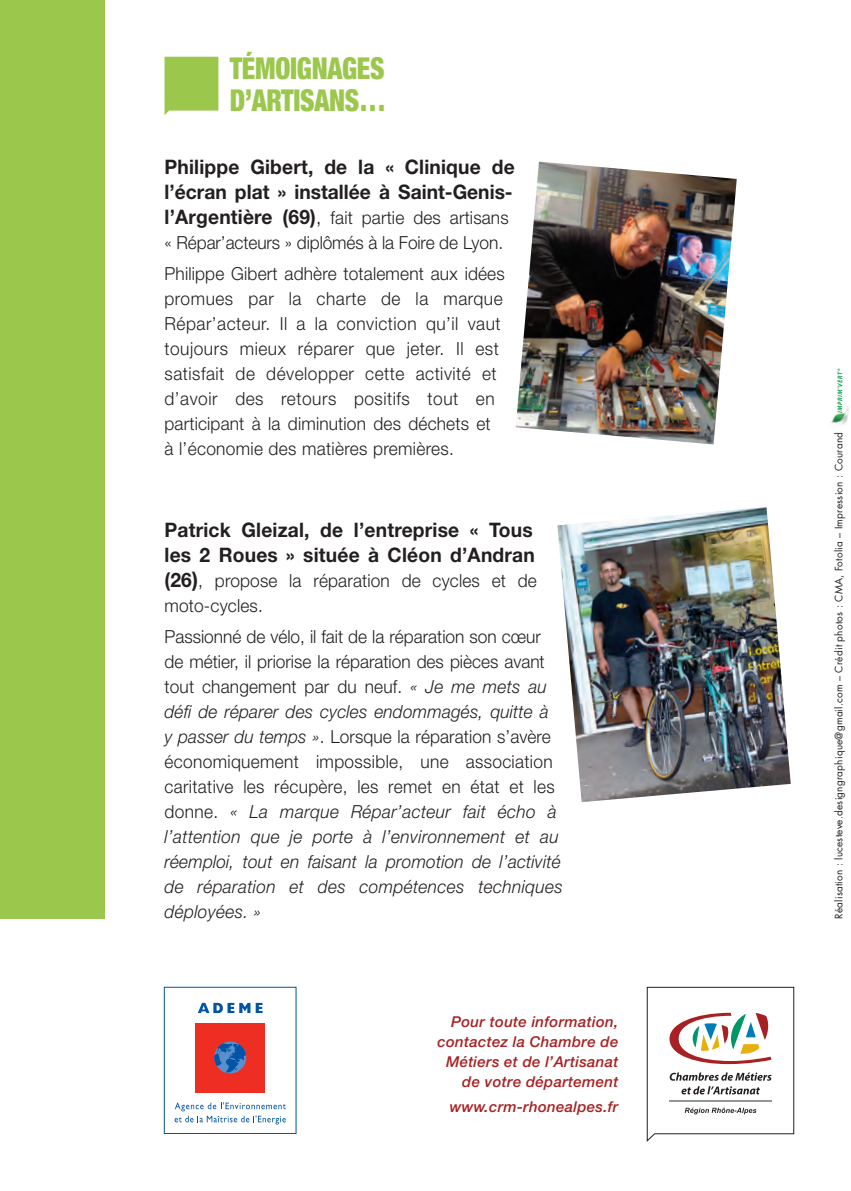
<style>
.page{position:relative;width:851px;height:1191px;background:#fff}
.page>*{position:absolute;margin:0;border:0;box-sizing:border-box;transform-origin:0 0}
.t1{font:900 condensed 30px/32px "Helvetica Neue";letter-spacing:-.01em;color:#9cc74d;scale:.9 1}
.t2{font:700 20px/25px "Helvetica Neue";letter-spacing:.01em;color:#231f20;scale:.96 1}
.t3{font:italic 300 18px/25px "Helvetica Neue";letter-spacing:.02em;color:#231f20;scale:.96 1}
.t4{font:300 18px/25px "Helvetica Neue";letter-spacing:.03em;color:#231f20;scale:.96 1}
.t5{font:300 18px/25px "Helvetica Neue";letter-spacing:.01em;color:#231f20;scale:.96 1}
.t6{font:italic 500 15px/20px "Helvetica Neue";letter-spacing:.02em;color:#a72023;text-align:right}
.t7{font:10px "Futura";letter-spacing:.02em;color:#231f20}
.s1{font-weight:700;font-size:20px}
.s2{font-size:20px}
.s3{font-weight:700;font-size:21px}
.s4{font-style:normal}
</style>
<div class="page">
<img style="left:831px;top:407px;width:18px;height:18px">
<svg style="left:837px;top:368px;width:5px;height:45px"></svg>
<svg style="left:164px;top:57px;width:54px;height:58px"></svg>
<img style="left:515px;top:162px;width:221px;height:282px">
<img style="left:557px;top:507px;width:233px;height:295px">
<div style="left:0;top:0;width:105px;height:918px;background:#9cc74d"></div>
<div style="left:195px;top:1023px;width:70px;height:69px;background:#ee2e22"></div>
<svg style="left:214px;top:1041px;width:32px;height:32px"></svg>
<svg style="left:198px;top:1003px;width:64px;height:10px"></svg>
<svg style="left:174px;top:1102px;width:112px;height:22px"></svg>
<svg style="left:646px;top:986px;width:148px;height:156px"></svg>
<h1 class="t1" style="left:230px;top:52px;width:175px">TÉMOIGNAGES<br>D’ARTISANS…</h1>
<p class="t2" style="left:164px;top:154px;width:366px">Philippe Gibert, de la « Clinique de l’écran plat » installée à Saint-Genis-</p>
<p class="t5" style="left:164px;top:205px;width:360px"><span class="s1">l’Argentière (69)</span><span class="s2">,</span> fait partie des artisans « Répar’acteurs » diplômés à la Foire de Lyon.</p>
<p class="t4" style="left:164px;top:261px;width:356px">Philippe Gibert adhère totalement aux idées promues par la charte de la marque Répar’acteur. Il a la conviction qu’il vaut toujours mieux réparer que jeter. Il est satisfait de développer cette activité et d’avoir des retours positifs tout en participant à la diminution des déchets et<br>à l’économie des matières premières.</p>
<p class="t2" style="left:164px;top:517px;width:387px">Patrick Gleizal, de l’entreprise « Tous les 2 Roues » située à Cléon d’Andran</p>
<p class="t5" style="left:164px;top:568px;width:389px"><span class="s1">(26</span><span class="s3">)</span>, propose la réparation de cycles et de moto-cycles.</p>
<p class="t3" style="left:164px;top:624px;width:416px"><span class="s4">Passionné de vélo, il fait de la réparation son cœur de métier, il priorise la réparation des pièces avant tout changement par du neuf.</span> « Je me mets au défi de réparer des cycles endommagés, quitte à<br>y passer du temps »<span class="s4">. Lorsque la réparation s’avère économiquement impossible, une association caritative les récupère, les remet en état et les donne.</span> « La marque Répar’acteur fait écho à l’attention que je porte à l’environnement et au réemploi, tout en faisant la promotion de l’activité de réparation et des compétences techniques déployées. »</p>
<p class="t6" style="left:437px;top:1011px;width:182px">Pour toute information, contactez la Chambre de<br>Métiers et de l’Artisanat de votre département</p>
<p class="t6" style="left:449px;top:1096px;width:170px">www.crm-rhonealpes.fr</p>
<p class="t7" style="left:831px;top:918px;width:488px;rotate:-90deg">Réalisation : lucesteve.designgraphique@gmail.com – Crédit photos : CMA, Fotolia – Impression : Courand</p>
</div>
